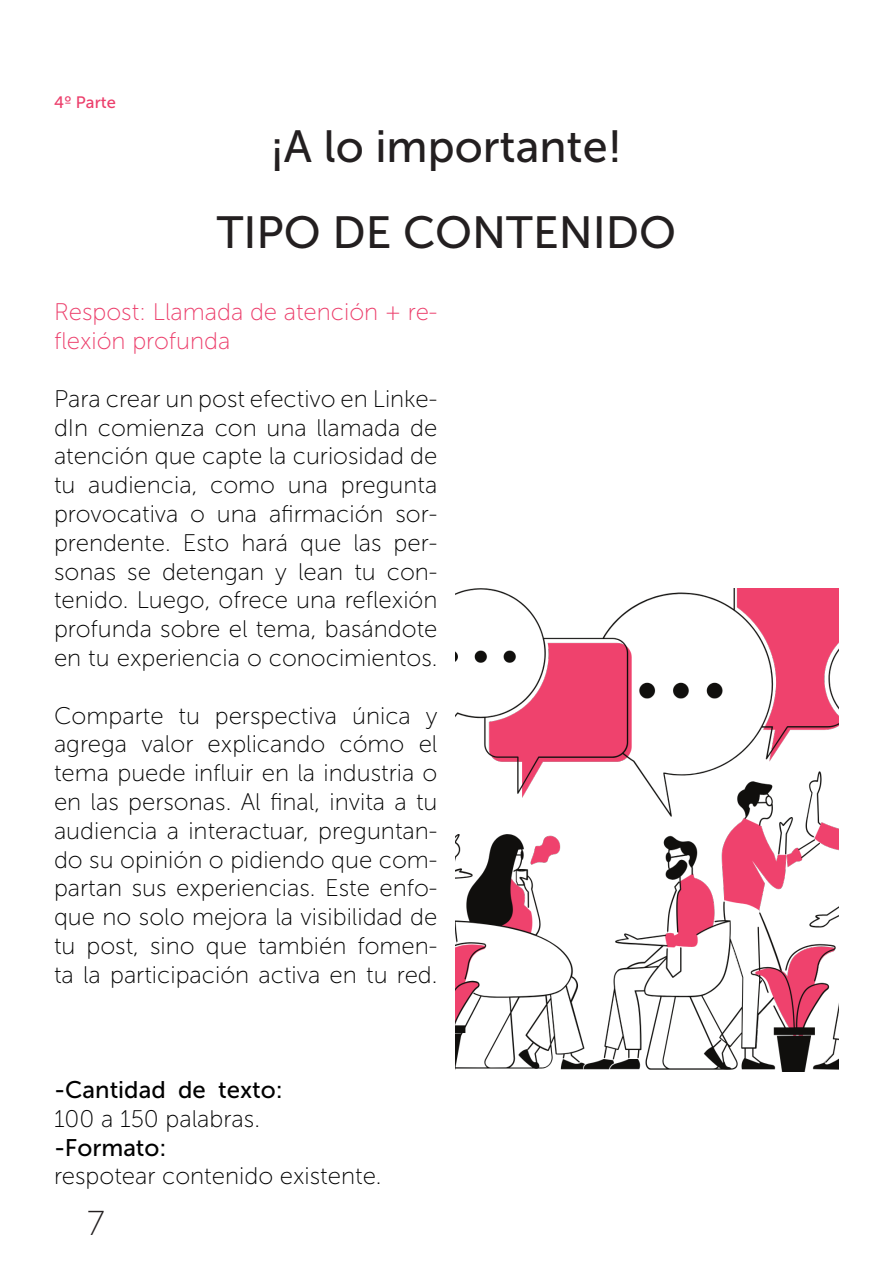
<style>
.page{position:relative;width:893px;height:1263px;background:#fff}
.page>*{position:absolute;margin:0;border:0;box-sizing:border-box;transform-origin:0 0}
.t1{font:45px "Museo Sans 500";color:#231f20}
.t2{font:34.5px "Museo Sans 100";color:#231f20}
.t3{font:24px/28.8px "Museo Sans 100";color:#000;text-align:justify}
.t4{font:24px/28.8px "Museo Sans 100";color:#ec3e6b}
.t5{font:24px "Museo Sans 500";color:#000}
.t6{font:16.5px "Museo Sans 500";color:#ec3e6b}
</style>
<div class="page">
<img style="left:455px;top:589px;width:384px;height:482px">
<p class="t6" style="left:54px;top:93px;width:63px">4º Parte</p>
<p class="t1" style="left:271px;top:122px;width:353px">¡A lo importante!</p>
<p class="t1" style="left:217px;top:208px;width:461px">TIPO DE CONTENIDO</p>
<p class="t4" style="left:54px;top:298px;width:385px">Respost: Llamada de atención + re&shy;flexión profunda</p>
<p class="t3" style="left:54px;top:384px;width:385px">Para crear un post efectivo en Linke&shy;dIn comienza con una llamada de atención que capte la curiosidad de tu audiencia, como una pregunta provocativa o una afirmación sor&shy;prendente. Esto hará que las per&shy;sonas se detengan y lean tu con&shy;tenido. Luego, ofrece una reflexión profunda sobre el tema, basándote en tu experiencia o conocimientos.</p>
<p class="t3" style="left:54px;top:701px;width:385px">Comparte tu perspectiva única y agrega valor explicando cómo el tema puede influir en la industria o en las personas. Al final, invita a tu audiencia a interactuar, preguntan&shy;do su opinión o pidiendo que com&shy;partan sus experiencias. Este enfo&shy;que no solo mejora la visibilidad de tu post, sino que también fomen&shy;ta la participación activa en tu red.</p>
<p class="t5" style="left:54px;top:1076px;width:230px">-Cantidad de texto:</p>
<p class="t3" style="left:54px;top:1104px;width:208px">100 a 150 palabras.</p>
<p class="t5" style="left:54px;top:1134px;width:114px">-Formato:</p>
<p class="t3" style="left:54px;top:1162px;width:329px">respotear contenido existente.</p>
<h2 class="t2" style="left:87px;top:1205px;width:19px">7</h2>
</div>
